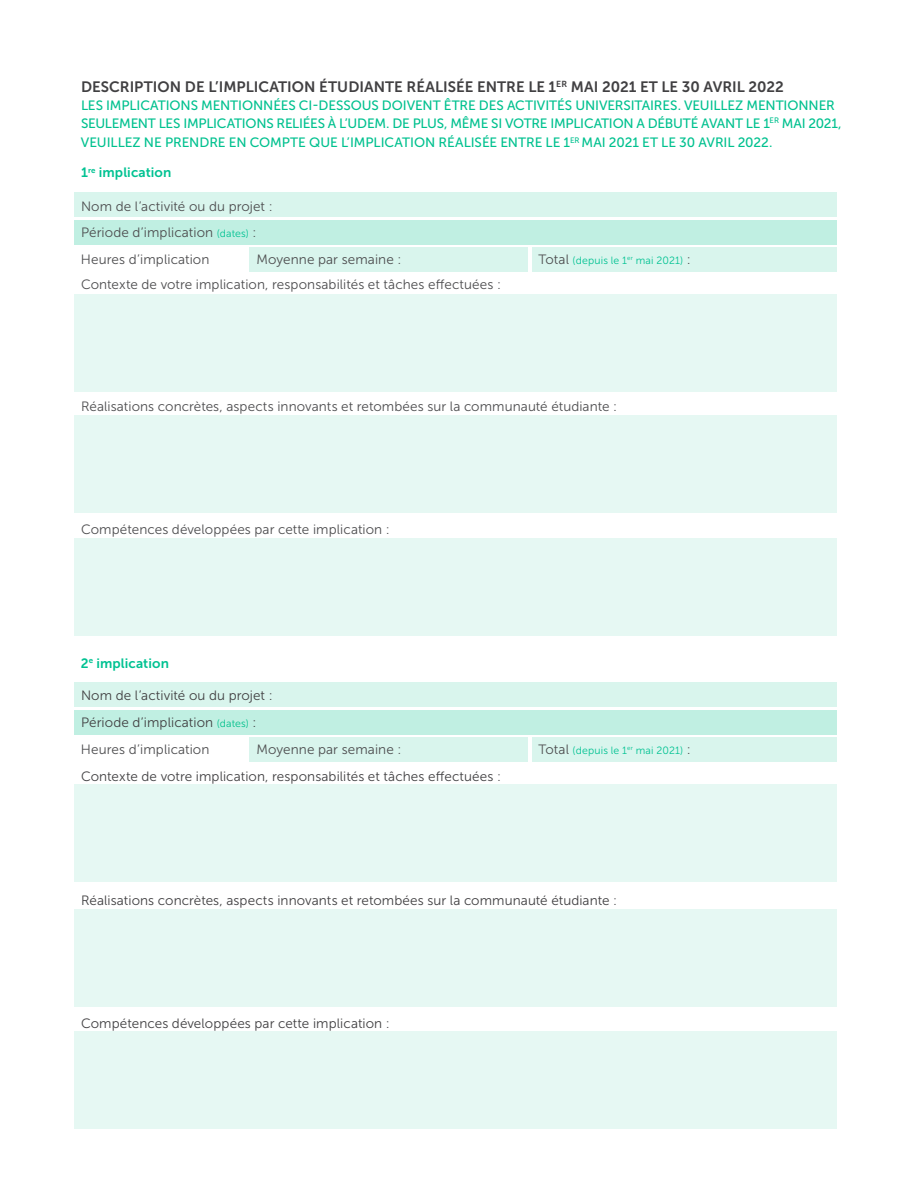
<style>
.page{position:relative;width:918px;height:1188px;background:#fff}
.page>*{position:absolute;margin:0;border:0;box-sizing:border-box;transform-origin:0 0}
.t1{font:15px "Museo Sans 700";color:#414042}
.t2{font:13.5px/25.5px "Museo Sans 300";letter-spacing:.005em;color:#4d4d4f}
.t3{font:13.5px/18px "Museo Sans 500";letter-spacing:-.01em;color:#00c18f}
.t4{font:13.5px/27px "Museo Sans 300";letter-spacing:.005em;color:#414042}
.t5{font:13.5px "Museo Sans 700";letter-spacing:.01em;color:#00c292}
.t6{font:10.5px "Museo Sans 300";letter-spacing:.015em;color:#00c292}
.s1{font-size:10.5px;color:#00c292}
.s2{font-size:13.5px;color:#4d4d4f}
.s3{font-size:10.5px;color:#00c08b}
.s4{color:#4d4d4f}
</style>
<div class="page">
<div style="left:74px;top:295px;width:763px;height:97px;background:#e6f8f3"></div>
<div style="left:74px;top:785px;width:763px;height:97px;background:#e6f8f3"></div>
<div style="left:74px;top:415px;width:763px;height:97px;background:#e6f8f3"></div>
<div style="left:74px;top:910px;width:763px;height:97px;background:#e6f8f3"></div>
<div style="left:74px;top:539px;width:763px;height:97px;background:#e6f8f3"></div>
<div style="left:74px;top:1032px;width:763px;height:97px;background:#e6f8f3"></div>
<div style="left:74px;top:220px;width:763px;height:24px;background:#c0efe2"></div>
<div style="left:74px;top:710px;width:763px;height:24px;background:#c0efe2"></div>
<div style="left:74px;top:193px;width:763px;height:24px;background:#d9f5ed"></div>
<div style="left:74px;top:682px;width:763px;height:25px;background:#d9f5ed"></div>
<div style="left:249px;top:247px;width:279px;height:25px;background:#d9f5ed"></div>
<div style="left:249px;top:737px;width:279px;height:25px;background:#d9f5ed"></div>
<div style="left:532px;top:247px;width:305px;height:25px;background:#d9f5ed"></div>
<div style="left:532px;top:737px;width:305px;height:25px;background:#d9f5ed"></div>
<p class="t1" style="left:81px;top:78px;width:705px">DESCRIPTION DE L’IMPLICATION ÉTUDIANTE RÉALISÉE ENTRE LE 1<sup>ER</sup> MAI 2021 ET LE 30 AVRIL 2022</p>
<p class="t3" style="left:81px;top:96px;width:762px">LES IMPLICATIONS MENTIONNÉES CI-DESSOUS DOIVENT ÊTRE DES ACTIVITÉS UNIVERSITAIRES. VEUILLEZ MENTIONNER<br>SEULEMENT LES IMPLICATIONS RELIÉES À L’UDEM. DE PLUS, MÊME SI VOTRE IMPLICATION A DÉBUTÉ AVANT LE 1<sup>ER</sup> MAI 2021,</p>
<p class="t3" style="left:81px;top:134px;width:693px">VEUILLEZ NE PRENDRE EN COMPTE QUE L’IMPLICATION RÉALISÉE ENTRE LE 1<sup>ER</sup> MAI 2021 ET LE 30 AVRIL 2022.</p>
<p class="t5" style="left:81px;top:165px;width:92px">1<sup>re</sup> implication</p>
<p class="t2" style="left:81px;top:194px;width:193px">Nom de l’activité ou du projet :<br>Période d’implication <span class="s1">(dates)</span> :</p>
<p class="t2" style="left:81px;top:246px;width:130px">Heures d’implication</p>
<p class="t2" style="left:256px;top:246px;width:146px">Moyenne par semaine :</p>
<p class="t6" style="left:538px;top:254px;width:154px"><span class="s2">Total</span> (depuis le 1<sup>er</sup> mai 2021) <span class="s2">:</span></p>
<p class="t2" style="left:81px;top:272px;width:421px">Contexte de votre implication, responsabilités et tâches effectuées :</p>
<p class="t2" style="left:81px;top:393px;width:538px">Réalisations concrètes, aspects innovants et retombées sur la communauté étudiante :</p>
<p class="t2" style="left:81px;top:516px;width:310px">Compétences développées par cette implication :</p>
<p class="t5" style="left:81px;top:656px;width:90px">2<sup>e</sup> implication</p>
<p class="t4" style="left:81px;top:682px;width:193px">Nom de l’activité ou du projet :<br>Période d’implication <span class="s3">(dates)</span> :<br><span class="s4">Heures d’implication</span></p>
<p class="t2" style="left:256px;top:737px;width:146px">Moyenne par semaine :</p>
<p class="t6" style="left:538px;top:745px;width:154px"><span class="s2">Total</span> (depuis le 1<sup>er</sup> mai 2021) <span class="s2">:</span></p>
<p class="t4" style="left:81px;top:763px;width:421px">Contexte de votre implication, responsabilités et tâches effectuées <span class="s4">:</span></p>
<p class="t4" style="left:81px;top:887px;width:538px">Réalisations concrètes, aspects innovants et retombées sur la communauté étudiante <span class="s4">:</span></p>
<p class="t4" style="left:81px;top:1010px;width:310px">Compétences développées par cette implication <span class="s4">:</span></p>
</div>
